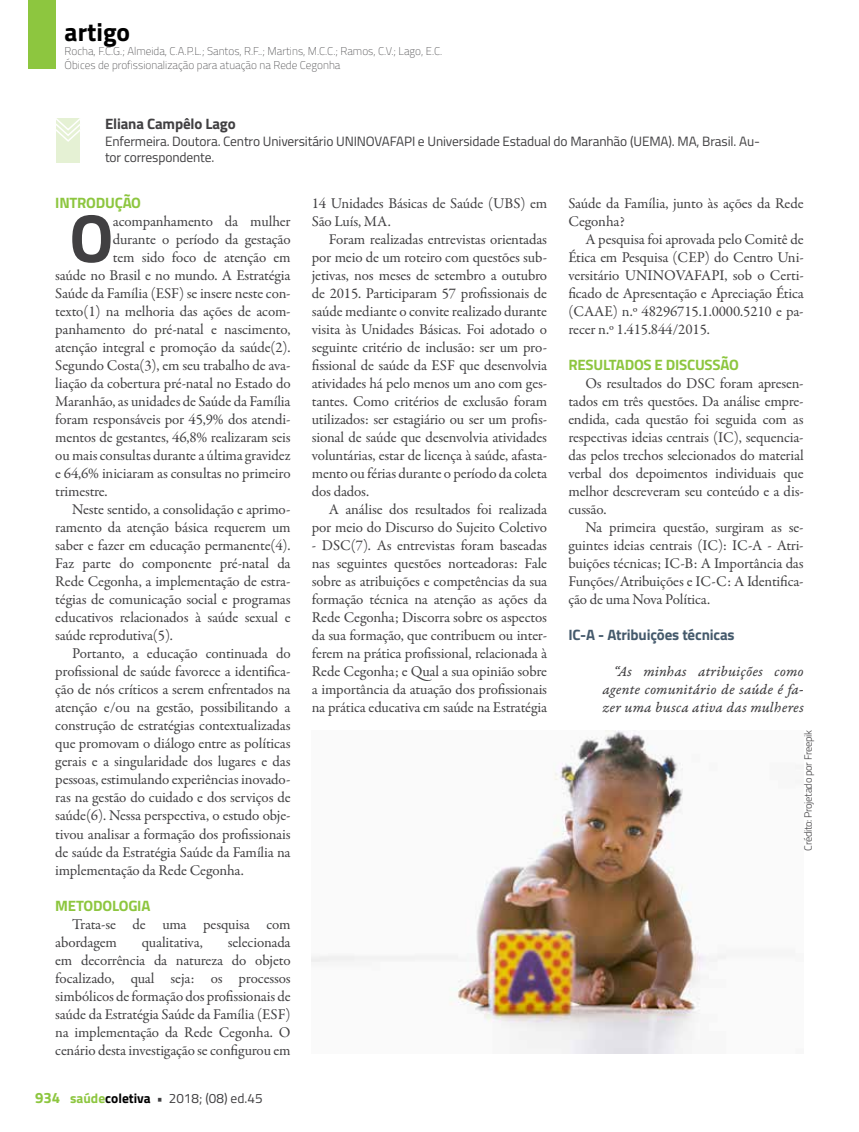
<style>
.page{position:relative;width:859px;height:1132px;background:#fff}
.page>*{position:absolute;margin:0;border:0;box-sizing:border-box;transform-origin:0 0}
.t1{font:700 67.95px "Titillium";color:#414042}
.t2{font:700 25.5px "Titillium";color:#000}
.t3{font:15px/18px "Garamond Premr Pro";letter-spacing:-.01em;color:#414042;text-align:justify}
.t4{font:15px/18px "Garamond Premr Pro It Capt";letter-spacing:.01em;color:#414042;text-align:justify}
.t5{font:700 15px "Titillium";letter-spacing:-.015em;color:#8dc63f}
.t6{font:700 15px "Titillium";letter-spacing:-.01em;color:#455a6c}
.t7{font:700 15px "Titillium";letter-spacing:-.01em;color:#414042}
.t8{font:13.5px/16.5px "Titillium";letter-spacing:-.01em;color:#414042}
.t9{font:100 11.25px/13.5px "Titillium";color:#414042}
.t10{font:300 10.5px "Titillium";letter-spacing:-.03em;color:#414042}
.s1{font-weight:700;font-size:15px;color:#8dc63f}
.s2{font-weight:700;color:#8dc63f}
.s3{font-weight:700;color:#000}
.s4{font-weight:700}
</style>
<div class="page">
<div style="left:28px;top:0;width:27px;height:69px;background:#8dc63f"></div>
<div style="left:57px;top:118px;width:23px;height:44px;background:#e5f1d4"></div>
<svg style="left:56px;top:118px;width:24px;height:25px"></svg>
<img style="left:312px;top:730px;width:415px;height:323px">
<h2 class="t2" style="left:65px;top:12px;width:67px">artigo</h2>
<p class="t9" style="left:65px;top:44px;width:379px">Rocha, F.C.G.; Almeida, C.A.P.L.; Santos, R.F..; Martins, M.C.C.; Ramos, C.V.; Lago, E.C.<br>Óbices de profissionalização para atuação na Rede Cegonha</p>
<p class="t7" style="left:105px;top:112px;width:132px">Eliana Campêlo Lago</p>
<p class="t8" style="left:105px;top:132px;width:656px">Enfermeira. Doutora. Centro Universitário UNINOVAFAPI e Universidade Estadual do Maranhão (UEMA). MA, Brasil. Au&shy;tor correspondente.</p>
<p class="t5" style="left:55px;top:191px;width:87px">INTRODUÇÃO</p>
<h1 class="t1" style="left:69px;top:186px;width:46px">O</h1>
<p class="t3" style="left:113px;top:212px;width:179px">acompanhamento da mulher</p>
<p class="t3" style="left:113px;top:230px;width:179px">durante o período da gestação</p>
<p class="t3" style="left:113px;top:248px;width:179px">tem sido foco de atenção em</p>
<p class="t3" style="left:55px;top:266px;width:237px">saúde no Brasil e no mundo. A Estratégia</p>
<p class="t3" style="left:55px;top:284px;width:237px">Saúde da Família (ESF) se insere neste con-</p>
<p class="t3" style="left:55px;top:302px;width:237px">texto(1) na melhoria das ações de acom-</p>
<p class="t3" style="left:55px;top:320px;width:237px">panhamento do pré-natal e nascimento,</p>
<p class="t3" style="left:55px;top:338px;width:237px">atenção integral e promoção da saúde(2).</p>
<p class="t3" style="left:55px;top:356px;width:237px">Segundo Costa(3), em seu trabalho de ava-</p>
<p class="t3" style="left:55px;top:374px;width:237px">liação da cobertura pré-natal no Estado do</p>
<p class="t3" style="left:55px;top:392px;width:237px">Maranhão, as unidades de Saúde da Família</p>
<p class="t3" style="left:55px;top:410px;width:237px">foram responsáveis por 45,9% dos atendi-</p>
<p class="t3" style="left:55px;top:428px;width:237px">mentos de gestantes, 46,8% realizaram seis</p>
<p class="t3" style="left:55px;top:446px;width:237px">ou mais consultas durante a última gravidez</p>
<p class="t3" style="left:55px;top:464px;width:237px">e 64,6% iniciaram as consultas no primeiro</p>
<p class="t3" style="left:55px;top:482px;width:54px">trimestre.</p>
<p class="t3" style="left:72px;top:500px;width:220px">Neste sentido, a consolidação e aprimo-</p>
<p class="t3" style="left:55px;top:518px;width:237px">ramento da atenção básica requerem um</p>
<p class="t3" style="left:55px;top:536px;width:237px">saber e fazer em educação permanente(4).</p>
<p class="t3" style="left:55px;top:554px;width:237px">Faz parte do componente pré-natal da</p>
<p class="t3" style="left:55px;top:572px;width:237px">Rede Cegonha, a implementação de estra-</p>
<p class="t3" style="left:55px;top:590px;width:237px">tégias de comunicação social e programas</p>
<p class="t3" style="left:55px;top:608px;width:237px">educativos relacionados à saúde sexual e</p>
<p class="t3" style="left:55px;top:626px;width:119px">saúde reprodutiva(5).</p>
<p class="t3" style="left:72px;top:644px;width:220px">Portanto, a educação continuada do</p>
<p class="t3" style="left:55px;top:662px;width:237px">profissional de saúde favorece a identifica-</p>
<p class="t3" style="left:55px;top:680px;width:237px">ção de nós críticos a serem enfrentados na</p>
<p class="t3" style="left:55px;top:698px;width:237px">atenção e/ou na gestão, possibilitando a</p>
<p class="t3" style="left:55px;top:716px;width:237px">construção de estratégias contextualizadas</p>
<p class="t3" style="left:55px;top:734px;width:237px">que promovam o diálogo entre as políticas</p>
<p class="t3" style="left:55px;top:752px;width:237px">gerais e a singularidade dos lugares e das</p>
<p class="t3" style="left:55px;top:770px;width:237px">pessoas, estimulando experiências inovado-</p>
<p class="t3" style="left:55px;top:788px;width:237px">ras na gestão do cuidado e dos serviços de</p>
<p class="t3" style="left:55px;top:806px;width:237px">saúde(6). Nessa perspectiva, o estudo obje-</p>
<p class="t3" style="left:55px;top:824px;width:237px">tivou analisar a formação dos profissionais</p>
<p class="t3" style="left:55px;top:842px;width:237px">de saúde da Estratégia Saúde da Família na</p>
<p class="t3" style="left:55px;top:860px;width:190px">implementação da Rede Cegonha.</p>
<p class="t5" style="left:55px;top:893px;width:97px">METODOLOGIA</p>
<p class="t3" style="left:55px;top:914px;width:237px;text-indent:17px">Trata-se de uma pesquisa com abordagem</p>
<p class="t3" style="left:55px;top:932px;width:237px;text-indent:173px">selecionada em decorrência da natureza do objeto focalizado, qual seja: os processos simbólicos de formação dos profissionais de saúde da Estratégia Saúde da Família (ESF) na implementação da Rede Cegonha. O cenário desta investigação se configurou em</p>
<p class="t3" style="left:142px;top:932px;width:63px">qualitativa,</p>
<p class="t8" style="left:35px;top:1088px;width:229px"><span class="s1">934</span> <span class="s2">saúde</span><span class="s3">coletiva</span> <span class="s4">•</span> 2018; (08) ed.45</p>
<p class="t3" style="left:312px;top:194px;width:237px">14 Unidades Básicas de Saúde (UBS) em<br>São Luís, MA.</p>
<p class="t3" style="left:312px;top:230px;width:237px;text-indent:17px">Foram realizadas entrevistas orientadas por meio de um roteiro com questões sub&shy;jetivas, nos meses de setembro a outubro de 2015. Participaram 57 profissionais de saúde mediante o convite realizado durante visita às Unidades Básicas. Foi adotado o seguinte critério de inclusão: ser um pro&shy;fissional de saúde da ESF que desenvolvia atividades há pelo menos um ano com ges&shy;tantes. Como critérios de exclusão foram utilizados: ser estagiário ou ser um profis&shy;sional de saúde que desenvolvia atividades voluntárias, estar de licença à saúde, afasta&shy;mento ou férias durante o período da coleta dos dados.</p>
<p class="t3" style="left:312px;top:500px;width:237px;text-align:right">A análise dos resultados foi realizada por meio do Discurso do Sujeito Coletivo</p>
<p class="t3" style="left:312px;top:536px;width:237px">- DSC(7). As entrevistas foram baseadas nas seguintes questões norteadoras: Fale sobre as atribuições e competências da sua formação técnica na atenção as ações da Rede Cegonha; Discorra sobre os aspectos da sua formação, que contribuem ou inter&shy;ferem na prática profissional, relacionada à Rede Cegonha; e Qual a sua opinião sobre a importância da atuação dos profissionais na prática educativa em saúde na Estratégia</p>
<p class="t3" style="left:568px;top:194px;width:237px">Saúde da Família, junto às ações da Rede<br>Cegonha?</p>
<p class="t3" style="left:568px;top:230px;width:237px;text-indent:17px">A pesquisa foi aprovada pelo Comitê de Ética em Pesquisa (CEP) do Centro Uni&shy;versitário UNINOVAFAPI, sob o Certi&shy;ficado de Apresentação e Apreciação Ética (CAAE) n.º 48296715.1.0000.5210 e pa&shy;recer n.º 1.415.844/2015.</p>
<p class="t5" style="left:568px;top:353px;width:172px">RESULTADOS E DISCUSSÃO</p>
<p class="t3" style="left:568px;top:374px;width:237px;text-indent:17px">Os resultados do DSC foram apresen&shy;tados em três questões. Da análise empre&shy;endida, cada questão foi seguida com as respectivas ideias centrais (IC), sequencia&shy;das pelos trechos selecionados do material verbal dos depoimentos individuais que melhor descreveram seu conteúdo e a dis&shy;cussão.</p>
<p class="t3" style="left:568px;top:518px;width:237px;text-indent:17px">Na primeira questão, surgiram as se&shy;guintes ideias centrais (IC): IC-A - Atri&shy;buições técnicas; IC-B: A Importância das Funções/Atribuições e IC-C: A Identifica&shy;ção de uma Nova Política.</p>
<p class="t6" style="left:568px;top:623px;width:168px">IC-A - Atribuições técnicas</p>
<p class="t4" style="left:602px;top:663px;width:203px;text-indent:11px">“As minhas atribuições como agente comunitário de saúde é fa&shy;zer uma busca ativa das mulheres</p>
<p class="t10" style="left:800px;top:850px;width:122px;rotate:-90deg">Crédito: Projetado por Freepik</p>
</div>
